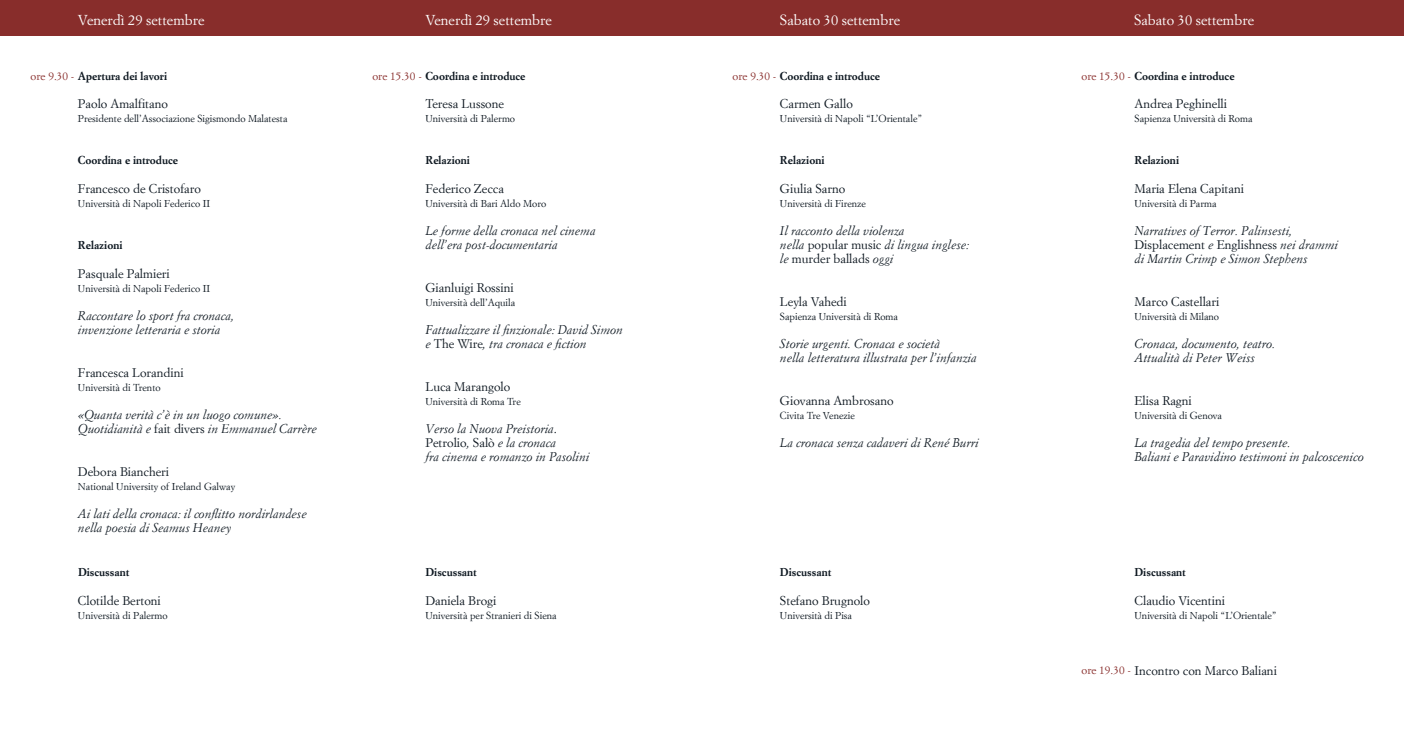
<style>
.page{position:relative;width:1404px;height:745px;background:#fff}
.page>*{position:absolute;margin:0;border:0;box-sizing:border-box;transform-origin:0 0}
.t1{font:14.38px "Simoncini Garamond";color:#fff}
.t2{font:italic 12.5px/14.1px "Simoncini Garamond";color:#0d1720}
.t3{font:12.5px "Simoncini Garamond";color:#0d1720}
.t4{font:700 11.25px "Simoncini Garamond";color:#0d1720}
.t5{font:10px "Simoncini Garamond";color:#0d1720}
.s1{font-weight:400;color:#882d2b}
.s2{font-style:normal}
.s3{font-size:11.25px;color:#882d2b}
</style>
<div class="page">
<div style="left:0;top:0;width:1403px;height:35px;background:#882d2b"></div>
<p class="t1" style="left:78px;top:11px;width:128px">Venerdì 29 settembre</p>
<p class="t1" style="left:425px;top:11px;width:128px">Venerdì 29 settembre</p>
<p class="t1" style="left:780px;top:11px;width:122px">Sabato 30 settembre</p>
<p class="t1" style="left:1133px;top:11px;width:122px">Sabato 30 settembre</p>
<p class="t4" style="left:31px;top:68px;width:138px"><span class="s1">ore 9.30 -</span> Apertura dei lavori</p>
<p class="t4" style="left:732px;top:68px;width:149px"><span class="s1">ore 9.30 -</span> Coordina e introduce</p>
<p class="t3" style="left:780px;top:96px;width:74px">Carmen Gallo</p>
<p class="t5" style="left:780px;top:112px;width:144px">Università di Napoli “L’Orientale”</p>
<p class="t4" style="left:780px;top:153px;width:46px">Relazioni</p>
<p class="t3" style="left:780px;top:180px;width:67px">Giulia Sarno</p>
<p class="t5" style="left:780px;top:197px;width:87px">Università di Firenze</p>
<p class="t2" style="left:780px;top:223px;width:191px">Il racconto della violenza<br>nella <span class="s2">popular music</span> di lingua inglese: le <span class="s2">murder ballads</span> oggi</p>
<p class="t3" style="left:780px;top:293px;width:68px">Leyla Vahedi</p>
<p class="t5" style="left:780px;top:310px;width:119px">Sapienza Università di Roma</p>
<p class="t2" style="left:780px;top:336px;width:198px">Storie urgenti. Cronaca e società<br>nella letteratura illustrata per l’infanzia</p>
<p class="t3" style="left:780px;top:392px;width:115px">Giovanna Ambrosano</p>
<p class="t5" style="left:780px;top:409px;width:76px">Civita Tre Venezie</p>
<p class="t2" style="left:780px;top:435px;width:200px">La cronaca senza cadaveri di René Burri</p>
<p class="t4" style="left:372px;top:68px;width:155px"><span class="s1">ore 15.30 -</span> Coordina e introduce</p>
<p class="t3" style="left:425px;top:96px;width:80px">Teresa Lussone</p>
<p class="t5" style="left:425px;top:112px;width:91px">Università di Palermo</p>
<p class="t4" style="left:425px;top:153px;width:46px">Relazioni</p>
<p class="t3" style="left:425px;top:180px;width:80px">Federico Zecca</p>
<p class="t5" style="left:425px;top:197px;width:122px">Università di Bari Aldo Moro</p>
<p class="t2" style="left:425px;top:223px;width:171px">Le forme della cronaca nel cinema dell’era post-documentaria</p>
<p class="t3" style="left:425px;top:279px;width:90px">Gianluigi Rossini</p>
<p class="t5" style="left:425px;top:296px;width:91px">Università dell’Aquila</p>
<p class="t2" style="left:425px;top:322px;width:199px">Fattualizzare il finzionale: David Simon e <span class="s2">The Wire</span>, tra cronaca e fiction</p>
<p class="t3" style="left:425px;top:378px;width:86px">Luca Marangolo</p>
<p class="t5" style="left:425px;top:395px;width:97px">Università di Roma Tre</p>
<p class="t2" style="left:425px;top:421px;width:165px">Verso la Nuova Preistoria<span class="s2">.<br>Petrolio</span>, <span class="s2">Salò</span> e la cronaca<br>fra cinema e romanzo in Pasolini</p>
<p class="t3" style="left:78px;top:96px;width:91px">Paolo Amalfitano</p>
<p class="t5" style="left:78px;top:112px;width:211px">Presidente dell’Associazione Sigismondo Malatesta</p>
<p class="t4" style="left:78px;top:153px;width:102px">Coordina e introduce</p>
<p class="t3" style="left:78px;top:180px;width:124px">Francesco de Cristofaro</p>
<p class="t5" style="left:78px;top:197px;width:134px">Università di Napoli Federico II</p>
<p class="t4" style="left:78px;top:238px;width:46px">Relazioni</p>
<p class="t3" style="left:78px;top:265px;width:93px">Pasquale Palmieri</p>
<p class="t5" style="left:78px;top:282px;width:134px">Università di Napoli Federico II</p>
<p class="t2" style="left:78px;top:308px;width:158px">Raccontare lo sport fra cronaca, invenzione letteraria e storia</p>
<p class="t3" style="left:78px;top:364px;width:107px">Francesca Lorandini</p>
<p class="t5" style="left:78px;top:381px;width:84px">Università di Trento</p>
<p class="t2" style="left:78px;top:407px;width:240px">«Quanta verità c’è in un luogo comune».<br>Quotidianità e <span class="s2">fait divers</span> in Emmanuel Carrère</p>
<p class="t3" style="left:78px;top:463px;width:93px">Debora Biancheri</p>
<p class="t5" style="left:78px;top:480px;width:159px">National University of Ireland Galway</p>
<p class="t2" style="left:78px;top:506px;width:230px">Ai lati della cronaca: il conflitto nordirlandese nella poesia di Seamus Heaney</p>
<p class="t4" style="left:78px;top:565px;width:53px">Discussant</p>
<p class="t3" style="left:78px;top:592px;width:84px">Clotilde Bertoni</p>
<p class="t5" style="left:78px;top:608px;width:91px">Università di Palermo</p>
<p class="t4" style="left:425px;top:565px;width:53px">Discussant</p>
<p class="t3" style="left:425px;top:592px;width:72px">Daniela Brogi</p>
<p class="t5" style="left:425px;top:608px;width:133px">Università per Stranieri di Siena</p>
<p class="t4" style="left:780px;top:565px;width:53px">Discussant</p>
<p class="t3" style="left:780px;top:592px;width:91px">Stefano Brugnolo</p>
<p class="t5" style="left:780px;top:608px;width:74px">Università di Pisa</p>
<p class="t4" style="left:1081px;top:68px;width:155px"><span class="s1">ore 15.30 -</span> Coordina e introduce</p>
<p class="t3" style="left:1134px;top:96px;width:94px">Andrea Peghinelli</p>
<p class="t5" style="left:1134px;top:112px;width:119px">Sapienza Università di Roma</p>
<p class="t4" style="left:1134px;top:153px;width:46px">Relazioni</p>
<p class="t3" style="left:1134px;top:180px;width:111px">Maria Elena Capitani</p>
<p class="t5" style="left:1134px;top:197px;width:83px">Università di Parma</p>
<p class="t2" style="left:1134px;top:223px;width:205px">Narratives of Terror. Palinsesti,<br><span class="s2">Displacement</span> e <span class="s2">Englishness</span> nei drammi di Martin Crimp e Simon Stephens</p>
<p class="t3" style="left:1134px;top:293px;width:86px">Marco Castellari</p>
<p class="t5" style="left:1134px;top:310px;width:86px">Università di Milano</p>
<p class="t2" style="left:1134px;top:336px;width:142px">Cronaca, documento, teatro.<br>Attualità di Peter Weiss</p>
<p class="t3" style="left:1134px;top:392px;width:59px">Elisa Ragni</p>
<p class="t5" style="left:1134px;top:409px;width:89px">Università di Genova</p>
<p class="t2" style="left:1134px;top:435px;width:231px">La tragedia del tempo presente.<br>Baliani e Paravidino testimoni in palcoscenico</p>
<p class="t4" style="left:1134px;top:565px;width:53px">Discussant</p>
<p class="t3" style="left:1134px;top:592px;width:92px">Claudio Vicentini</p>
<p class="t5" style="left:1134px;top:608px;width:144px">Università di Napoli “L’Orientale”</p>
<p class="t3" style="left:1081px;top:662px;width:197px"><span class="s3">ore 19.30 -</span> Incontro con Marco Baliani</p>
</div>
